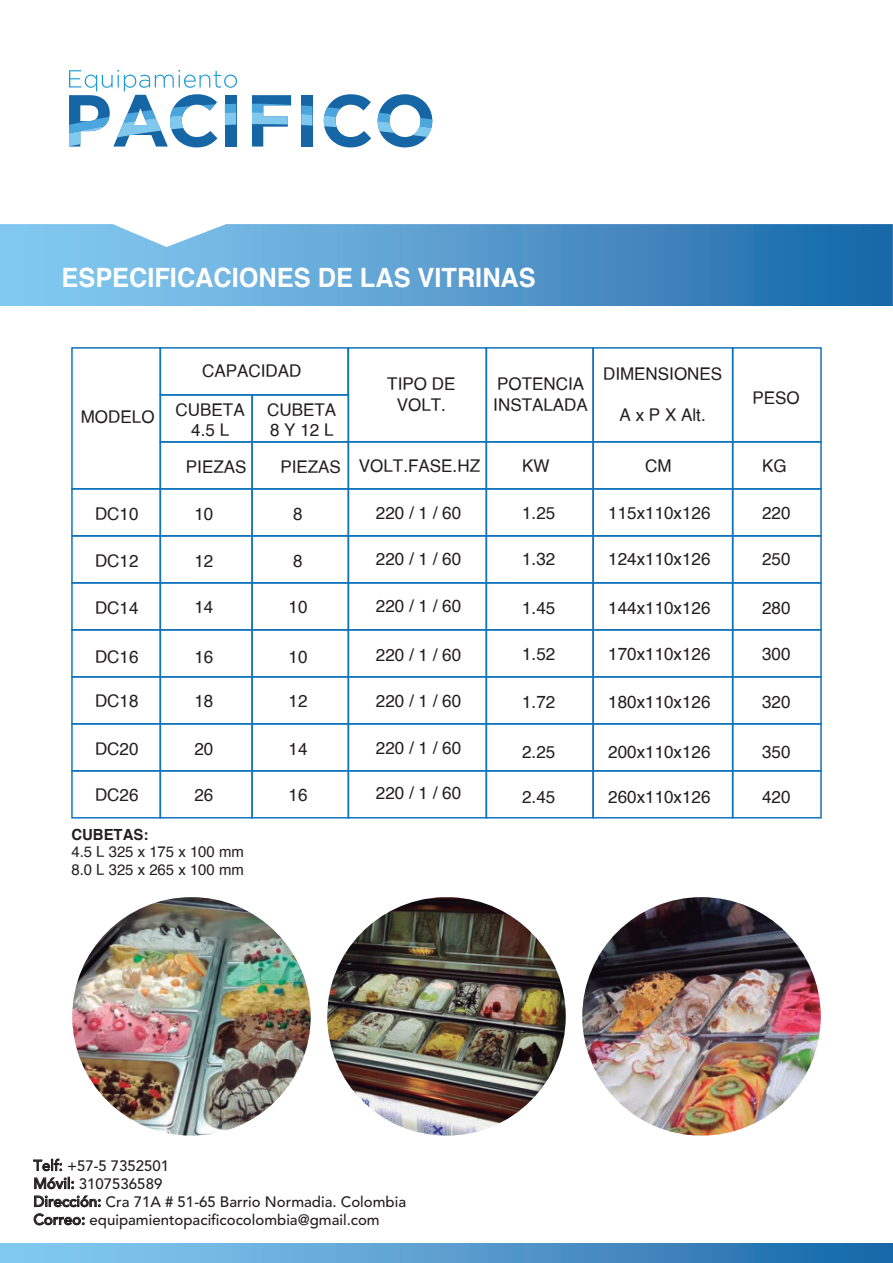
<style>
.page{position:relative;width:893px;height:1263px;background:#fff}
.page>*{position:absolute;margin:0;border:0;box-sizing:border-box;transform-origin:0 0}
.t1{font:700 26.55px "Helvetica";color:#fff;scale:.95 1}
.t2{font:17.55px/20.4px "Helvetica";color:#231f20;text-align:center}
.t3{font:15.3px/17.9px "Helvetica";color:#231f20}
.t4{font:700 15.3px "Helvetica";color:#231f20}
.t5{font:500 15px/18px "Avenir LT Std";color:#231f20}
.s1{font-weight:400}
</style>
<div class="page">
<svg style="left:33px;top:1158px;width:41px;height:31px"></svg>
<svg style="left:34px;top:1195px;width:67px;height:12px"></svg>
<svg style="left:33px;top:1213px;width:52px;height:12px"></svg>
<div style="left:301px;top:95px;width:11px;height:52px;background:#1666a6"></div>
<svg style="left:252px;top:95px;width:39px;height:52px"></svg>
<svg style="left:301px;top:105px;width:11px;height:21px"></svg>
<svg style="left:324px;top:94px;width:47px;height:53px"></svg>
<svg style="left:378px;top:94px;width:54px;height:53px"></svg>
<svg style="left:69px;top:70px;width:168px;height:77px"></svg>
<div style="left:0;top:1243px;width:893px;height:20px;background:linear-gradient(to right,#8ed0f4,#1d69a9)"></div>
<svg style="left:0;top:224px;width:893px;height:82px;background:#589dce"></svg>
<div style="left:71px;top:347px;width:90px;height:142px;border:2px solid #1074bc"></div>
<div style="left:160px;top:347px;width:189px;height:49px;border:2px solid #1074bc"></div>
<div style="left:348px;top:347px;width:139px;height:95px;border:2px solid #1074bc"></div>
<div style="left:486px;top:347px;width:108px;height:96px;border:2px solid #1074bc"></div>
<div style="left:592px;top:347px;width:141px;height:95px;border:2px solid #1074bc"></div>
<div style="left:732px;top:347px;width:90px;height:95px;border:2px solid #1074bc"></div>
<div style="left:160px;top:394px;width:93px;height:49px;border:2px solid #1074bc"></div>
<div style="left:251px;top:394px;width:98px;height:49px;border:2px solid #1074bc"></div>
<div style="left:160px;top:441px;width:93px;height:49px;border:2px solid #1074bc"></div>
<div style="left:251px;top:441px;width:98px;height:49px;border:2px solid #1074bc"></div>
<div style="left:348px;top:441px;width:139px;height:49px;border:2px solid #1074bc"></div>
<div style="left:486px;top:441px;width:108px;height:49px;border:2px solid #1074bc"></div>
<div style="left:592px;top:441px;width:141px;height:49px;border:2px solid #1074bc"></div>
<div style="left:732px;top:441px;width:90px;height:49px;border:2px solid #1074bc"></div>
<div style="left:71px;top:488px;width:90px;height:49px;border:2px solid #1074bc"></div>
<div style="left:160px;top:488px;width:93px;height:49px;border:2px solid #1074bc"></div>
<div style="left:251px;top:488px;width:98px;height:49px;border:2px solid #1074bc"></div>
<div style="left:348px;top:488px;width:139px;height:49px;border:2px solid #1074bc"></div>
<div style="left:486px;top:488px;width:108px;height:49px;border:2px solid #1074bc"></div>
<div style="left:592px;top:488px;width:141px;height:49px;border:2px solid #1074bc"></div>
<div style="left:732px;top:488px;width:90px;height:49px;border:2px solid #1074bc"></div>
<div style="left:71px;top:535px;width:90px;height:49px;border:2px solid #1074bc"></div>
<div style="left:160px;top:535px;width:93px;height:49px;border:2px solid #1074bc"></div>
<div style="left:251px;top:535px;width:98px;height:49px;border:2px solid #1074bc"></div>
<div style="left:348px;top:535px;width:139px;height:49px;border:2px solid #1074bc"></div>
<div style="left:486px;top:535px;width:108px;height:49px;border:2px solid #1074bc"></div>
<div style="left:592px;top:535px;width:141px;height:49px;border:2px solid #1074bc"></div>
<div style="left:732px;top:535px;width:90px;height:49px;border:2px solid #1074bc"></div>
<div style="left:71px;top:582px;width:90px;height:49px;border:2px solid #1074bc"></div>
<div style="left:160px;top:582px;width:93px;height:49px;border:2px solid #1074bc"></div>
<div style="left:251px;top:582px;width:98px;height:49px;border:2px solid #1074bc"></div>
<div style="left:348px;top:582px;width:139px;height:49px;border:2px solid #1074bc"></div>
<div style="left:486px;top:582px;width:108px;height:49px;border:2px solid #1074bc"></div>
<div style="left:592px;top:582px;width:141px;height:49px;border:2px solid #1074bc"></div>
<div style="left:732px;top:582px;width:90px;height:49px;border:2px solid #1074bc"></div>
<div style="left:71px;top:629px;width:90px;height:48px;border:2px solid #1074bc"></div>
<div style="left:160px;top:629px;width:93px;height:48px;border:2px solid #1074bc"></div>
<div style="left:251px;top:629px;width:98px;height:48px;border:2px solid #1074bc"></div>
<div style="left:348px;top:629px;width:139px;height:48px;border:2px solid #1074bc"></div>
<div style="left:486px;top:629px;width:108px;height:48px;border:2px solid #1074bc"></div>
<div style="left:592px;top:629px;width:141px;height:48px;border:2px solid #1074bc"></div>
<div style="left:732px;top:629px;width:90px;height:48px;border:2px solid #1074bc"></div>
<div style="left:71px;top:676px;width:90px;height:48px;border:2px solid #1074bc"></div>
<div style="left:160px;top:676px;width:93px;height:48px;border:2px solid #1074bc"></div>
<div style="left:251px;top:676px;width:98px;height:48px;border:2px solid #1074bc"></div>
<div style="left:348px;top:676px;width:139px;height:48px;border:2px solid #1074bc"></div>
<div style="left:486px;top:676px;width:108px;height:48px;border:2px solid #1074bc"></div>
<div style="left:592px;top:676px;width:141px;height:48px;border:2px solid #1074bc"></div>
<div style="left:732px;top:676px;width:90px;height:48px;border:2px solid #1074bc"></div>
<div style="left:71px;top:723px;width:90px;height:48px;border:2px solid #1074bc"></div>
<div style="left:160px;top:723px;width:93px;height:48px;border:2px solid #1074bc"></div>
<div style="left:251px;top:723px;width:98px;height:48px;border:2px solid #1074bc"></div>
<div style="left:348px;top:723px;width:139px;height:48px;border:2px solid #1074bc"></div>
<div style="left:486px;top:723px;width:108px;height:48px;border:2px solid #1074bc"></div>
<div style="left:592px;top:723px;width:141px;height:48px;border:2px solid #1074bc"></div>
<div style="left:732px;top:723px;width:90px;height:48px;border:2px solid #1074bc"></div>
<div style="left:71px;top:770px;width:90px;height:48px;border:2px solid #1074bc"></div>
<div style="left:160px;top:770px;width:93px;height:48px;border:2px solid #1074bc"></div>
<div style="left:251px;top:770px;width:98px;height:48px;border:2px solid #1074bc"></div>
<div style="left:348px;top:770px;width:139px;height:48px;border:2px solid #1074bc"></div>
<div style="left:486px;top:770px;width:108px;height:48px;border:2px solid #1074bc"></div>
<div style="left:592px;top:770px;width:141px;height:48px;border:2px solid #1074bc"></div>
<div style="left:732px;top:770px;width:90px;height:48px;border:2px solid #1074bc"></div>
<img style="left:72px;top:897px;width:239px;height:238px;border-radius:119px">
<img style="left:582px;top:897px;width:239px;height:238px;border-radius:119px">
<img style="left:327px;top:897px;width:239px;height:238px;border-radius:118px">
<h1 class="t1" style="left:62px;top:262px;width:501px">ESPECIFICACIONES DE LAS VITRINAS</h1>
<p class="t2" style="left:202px;top:363px;width:101px">CAPACIDAD</p>
<p class="t2" style="left:81px;top:408px;width:75px">MODELO</p>
<p class="t2" style="left:176px;top:401px;width:71px">CUBETA<br>4.5 L</p>
<p class="t2" style="left:186px;top:458px;width:62px">PIEZAS</p>
<p class="t2" style="left:267px;top:401px;width:71px;text-align:left">CUBETA<br>8 Y 12 L</p>
<p class="t2" style="left:280px;top:458px;width:62px">PIEZAS</p>
<p class="t2" style="left:95px;top:505px;width:45px">DC10</p>
<p class="t2" style="left:194px;top:505px;width:20px">10</p>
<p class="t2" style="left:293px;top:505px;width:11px">8</p>
<p class="t2" style="left:95px;top:552px;width:45px">DC12</p>
<p class="t2" style="left:194px;top:552px;width:20px">12</p>
<p class="t2" style="left:293px;top:552px;width:11px">8</p>
<p class="t2" style="left:95px;top:599px;width:45px">DC14</p>
<p class="t2" style="left:194px;top:599px;width:20px">14</p>
<p class="t2" style="left:289px;top:599px;width:20px">10</p>
<p class="t2" style="left:95px;top:648px;width:45px">DC16</p>
<p class="t2" style="left:194px;top:648px;width:20px">16</p>
<p class="t2" style="left:289px;top:648px;width:20px">10</p>
<p class="t2" style="left:95px;top:692px;width:45px">DC18</p>
<p class="t2" style="left:194px;top:692px;width:20px">18</p>
<p class="t2" style="left:289px;top:692px;width:20px">12</p>
<p class="t2" style="left:95px;top:741px;width:45px">DC20</p>
<p class="t2" style="left:194px;top:741px;width:20px">20</p>
<p class="t2" style="left:289px;top:741px;width:20px">14</p>
<p class="t2" style="left:95px;top:786px;width:45px">DC26</p>
<p class="t2" style="left:194px;top:786px;width:20px">26</p>
<p class="t2" style="left:289px;top:786px;width:20px">16</p>
<p class="t4" style="left:71px;top:825px;width:79px">CUBETAS:</p>
<p class="t3" style="left:71px;top:844px;width:174px">4.5 L 325 x 175 x 100 mm<br>8.0 L 325 x 265 x 100 mm</p>
<p class="t2" style="left:387px;top:375px;width:70px">TIPO DE<br>VOLT.</p>
<p class="t2" style="left:493px;top:375px;width:96px;text-align:left">POTENCIA<br>INSTALADA</p>
<p class="t2" style="left:359px;top:458px;width:123px">VOLT.FASE.HZ</p>
<p class="t2" style="left:522px;top:458px;width:29px">KW</p>
<p class="t2" style="left:522px;top:505px;width:35px">1.25</p>
<p class="t2" style="left:522px;top:550px;width:35px">1.32</p>
<p class="t2" style="left:522px;top:600px;width:35px">1.45</p>
<p class="t2" style="left:522px;top:645px;width:35px">1.52</p>
<p class="t2" style="left:522px;top:693px;width:35px">1.72</p>
<p class="t2" style="left:522px;top:743px;width:35px">2.25</p>
<p class="t2" style="left:522px;top:788px;width:35px">2.45</p>
<p class="t2" style="left:376px;top:505px;width:87px">220 / 1 / 60</p>
<p class="t2" style="left:376px;top:550px;width:87px">220 / 1 / 60</p>
<p class="t2" style="left:376px;top:597px;width:87px">220 / 1 / 60</p>
<p class="t2" style="left:376px;top:647px;width:87px">220 / 1 / 60</p>
<p class="t2" style="left:376px;top:692px;width:87px">220 / 1 / 60</p>
<p class="t2" style="left:376px;top:739px;width:87px">220 / 1 / 60</p>
<p class="t2" style="left:376px;top:784px;width:87px">220 / 1 / 60</p>
<p class="t2" style="left:603px;top:365px;width:121px">DIMENSIONES</p>
<p class="t2" style="left:620px;top:406px;width:88px">A x P X Alt.</p>
<p class="t2" style="left:645px;top:458px;width:28px">CM</p>
<p class="t2" style="left:608px;top:505px;width:104px">115x110x126</p>
<p class="t2" style="left:608px;top:550px;width:104px">124x110x126</p>
<p class="t2" style="left:608px;top:600px;width:104px">144x110x126</p>
<p class="t2" style="left:608px;top:645px;width:104px">170x110x126</p>
<p class="t2" style="left:608px;top:693px;width:104px">180x110x126</p>
<p class="t2" style="left:608px;top:743px;width:104px">200x110x126</p>
<p class="t2" style="left:608px;top:788px;width:104px">260x110x126</p>
<p class="t2" style="left:752px;top:389px;width:49px">PESO</p>
<p class="t2" style="left:762px;top:458px;width:26px">KG</p>
<p class="t2" style="left:762px;top:505px;width:30px">220</p>
<p class="t2" style="left:762px;top:550px;width:30px">250</p>
<p class="t2" style="left:762px;top:600px;width:30px">280</p>
<p class="t2" style="left:762px;top:645px;width:30px">300</p>
<p class="t2" style="left:762px;top:693px;width:30px">320</p>
<p class="t2" style="left:762px;top:743px;width:30px">350</p>
<p class="t2" style="left:762px;top:788px;width:30px">420</p>
<p class="t5" style="left:33px;top:1158px;width:374px"><span class="s1">Telf:</span> +57-5 7352501<br>Móvil: 3107536589<br>Dirección: Cra 71A # 51-65 Barrio Normadia. Colombia Correo: equipamientopacificocolombia@gmail.com</p>
</div>
